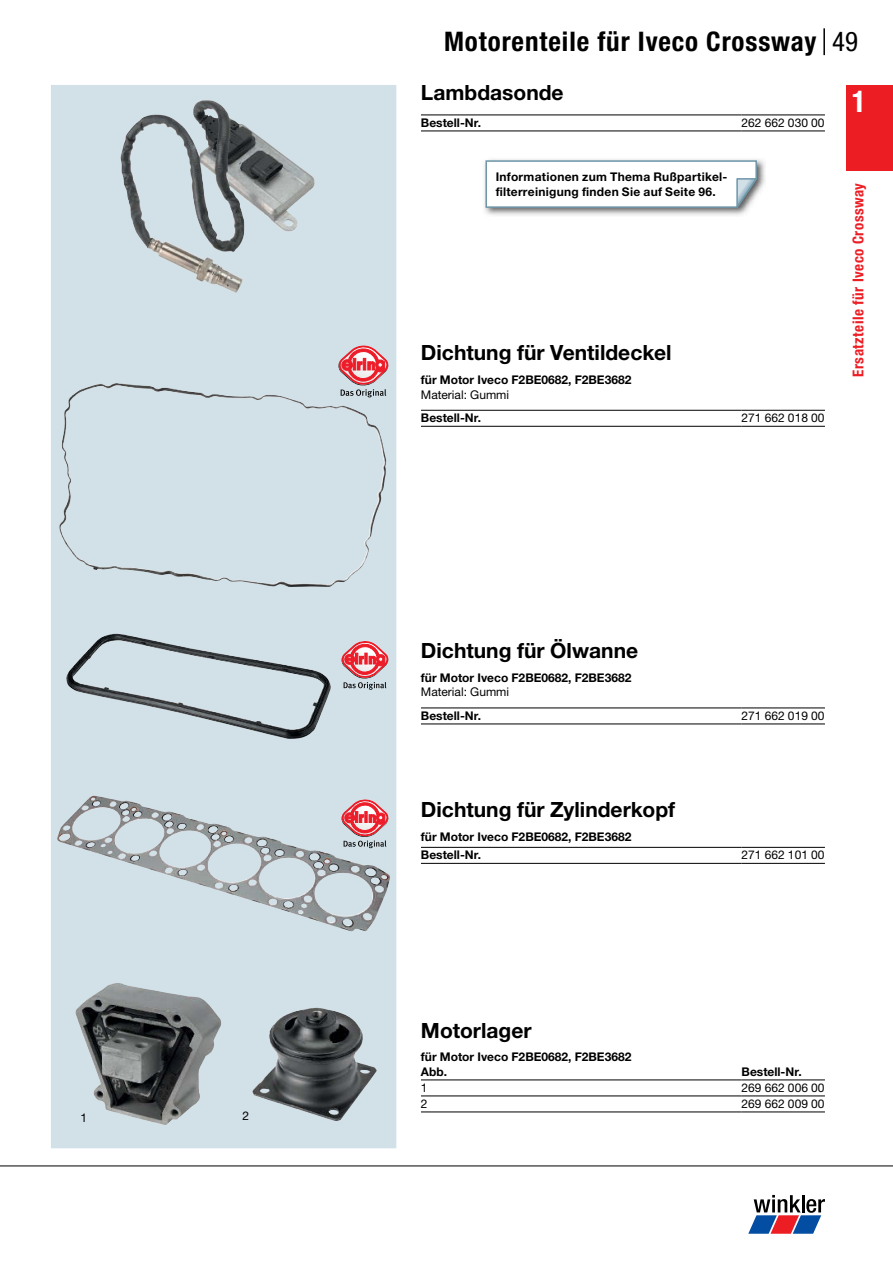
<style>
.page{position:relative;width:893px;height:1263px;background:#fff}
.page>*{position:absolute;margin:0;border:0;box-sizing:border-box;transform-origin:0 0}
.t1{font:700 condensed 30px "Helvetica Neue LTW1 G";color:#fff}
.t2{font:700 condensed 27px "Helvetica Neue LTW1 G";letter-spacing:.035em;color:#000}
.t3{font:condensed 27px "Helvetica Neue LTW1 G";color:#000}
.t4{font:700 21px "Helvetica Neue LTW1 G";color:#000}
.t5{font:700 condensed 15px "Helvetica Neue LTW1 G";letter-spacing:.035em;color:#ed1d24}
.t6{font:700 12px/18.1px "Helvetica Neue LTW1 G";color:#000}
.t7{font:12px "Helvetica Neue LTW1 G";color:#000}
.t8{font:700 12px/15px "Helvetica Neue LTW1 G";letter-spacing:.02em;color:#000}
</style>
<div class="page">
<svg style="left:748px;top:1195px;width:77px;height:39px"></svg>
<hr style="left:0;top:1165px;width:893px;height:1px;background:#000">
<hr style="left:823px;top:28px;width:2px;height:27px;background:#000">
<div style="left:846px;top:85px;width:47px;height:85px;background:#ed1d24"></div>
<div style="left:51px;top:85px;width:345px;height:1063px;background:#d2e0e7"></div>
<hr style="left:421px;top:410px;width:321px;height:1px;background:#000">
<hr style="left:421px;top:426px;width:321px;height:1px;background:#000">
<hr style="left:742px;top:410px;width:83px;height:1px;background:#000">
<hr style="left:742px;top:426px;width:83px;height:1px;background:#000">
<img style="left:59px;top:383px;width:327px;height:204px">
<svg style="left:338px;top:345px;width:50px;height:52px"></svg>
<hr style="left:421px;top:707px;width:321px;height:1px;background:#000">
<hr style="left:421px;top:723px;width:321px;height:1px;background:#000">
<hr style="left:742px;top:707px;width:83px;height:1px;background:#000">
<hr style="left:742px;top:723px;width:83px;height:1px;background:#000">
<img style="left:66px;top:634px;width:265px;height:105px">
<hr style="left:421px;top:847px;width:321px;height:1px;background:#000">
<hr style="left:421px;top:863px;width:321px;height:1px;background:#000">
<hr style="left:742px;top:847px;width:83px;height:1px;background:#000">
<hr style="left:742px;top:863px;width:83px;height:1px;background:#000">
<img style="left:57px;top:796px;width:333px;height:136px">
<hr style="left:421px;top:1079px;width:321px;height:1px;background:#000">
<hr style="left:742px;top:1079px;width:83px;height:1px;background:#000">
<hr style="left:421px;top:1095px;width:321px;height:1px;background:#000">
<hr style="left:421px;top:1111px;width:321px;height:1px;background:#000">
<hr style="left:742px;top:1095px;width:83px;height:1px;background:#000">
<hr style="left:742px;top:1111px;width:83px;height:1px;background:#000">
<img style="left:75px;top:983px;width:146px;height:142px">
<img style="left:252px;top:1008px;width:125px;height:113px">
<svg style="left:341px;top:799px;width:47px;height:49px"></svg>
<svg style="left:341px;top:641px;width:47px;height:49px"></svg>
<hr style="left:421px;top:115px;width:321px;height:1px;background:#000">
<hr style="left:421px;top:131px;width:321px;height:1px;background:#000">
<hr style="left:742px;top:115px;width:83px;height:1px;background:#000">
<hr style="left:742px;top:131px;width:83px;height:1px;background:#000">
<img style="left:130px;top:100px;width:184px;height:170px">
<img style="left:484px;top:159px;width:281px;height:57px">
<svg style="left:485px;top:160px;width:274px;height:49px"></svg>
<p class="t7" style="left:81px;top:1110px;width:8px">1</p>
<p class="t7" style="left:242px;top:1108px;width:8px">2</p>
<h2 class="t2" style="left:444px;top:31px;width:374px">Motorenteile für Iveco Crossway</h2>
<h2 class="t3" style="left:832px;top:26px;width:27px">49</h2>
<h3 class="t4" style="left:421px;top:81px;width:144px">Lambdasonde</h3>
<p class="t6" style="left:421px;top:113px;width:62px">Bestell-Nr.</p>
<p class="t7" style="left:742px;top:116px;width:84px">262 662 030 00</p>
<h1 class="t1" style="left:852px;top:90px;width:16px">1</h1>
<p class="t8" style="left:496px;top:169px;width:233px">Informationen zum Thema Rußpartikel&shy;filterreinigung finden Sie auf Seite 96.</p>
<h3 class="t4" style="left:421px;top:341px;width:252px">Dichtung für Ventildeckel</h3>
<p class="t6" style="left:421px;top:371px;width:212px">für Motor Iveco F2BE0682, F2BE3682</p>
<p class="t7" style="left:421px;top:387px;width:90px">Material: Gummi</p>
<p class="t6" style="left:421px;top:409px;width:62px">Bestell-Nr.</p>
<p class="t7" style="left:742px;top:411px;width:84px">271 662 018 00</p>
<p class="t5" style="left:852px;top:377px;width:195px;rotate:-90deg">Ersatzteile für Iveco Crossway</p>
<h3 class="t4" style="left:421px;top:639px;width:219px">Dichtung für Ölwanne</h3>
<p class="t6" style="left:421px;top:668px;width:212px">für Motor Iveco F2BE0682, F2BE3682</p>
<p class="t7" style="left:421px;top:685px;width:90px">Material: Gummi</p>
<p class="t6" style="left:421px;top:706px;width:62px">Bestell-Nr.</p>
<p class="t7" style="left:742px;top:708px;width:84px">271 662 019 00</p>
<h3 class="t4" style="left:421px;top:798px;width:256px">Dichtung für Zylinderkopf</h3>
<p class="t6" style="left:421px;top:828px;width:212px">für Motor Iveco F2BE0682, F2BE3682<br>Bestell-Nr.</p>
<h3 class="t4" style="left:421px;top:1018px;width:112px">Motorlager</h3>
<p class="t6" style="left:421px;top:1049px;width:212px;line-height:14.5px">für Motor Iveco F2BE0682, F2BE3682<br>Abb.</p>
<p class="t7" style="left:742px;top:848px;width:84px">271 662 101 00</p>
<p class="t6" style="left:742px;top:1062px;width:62px">Bestell-Nr.</p>
<p class="t7" style="left:421px;top:1080px;width:8px">1</p>
<p class="t7" style="left:742px;top:1080px;width:84px">269 662 006 00</p>
<p class="t7" style="left:421px;top:1096px;width:8px">2</p>
<p class="t7" style="left:742px;top:1096px;width:84px">269 662 009 00</p>
</div>
